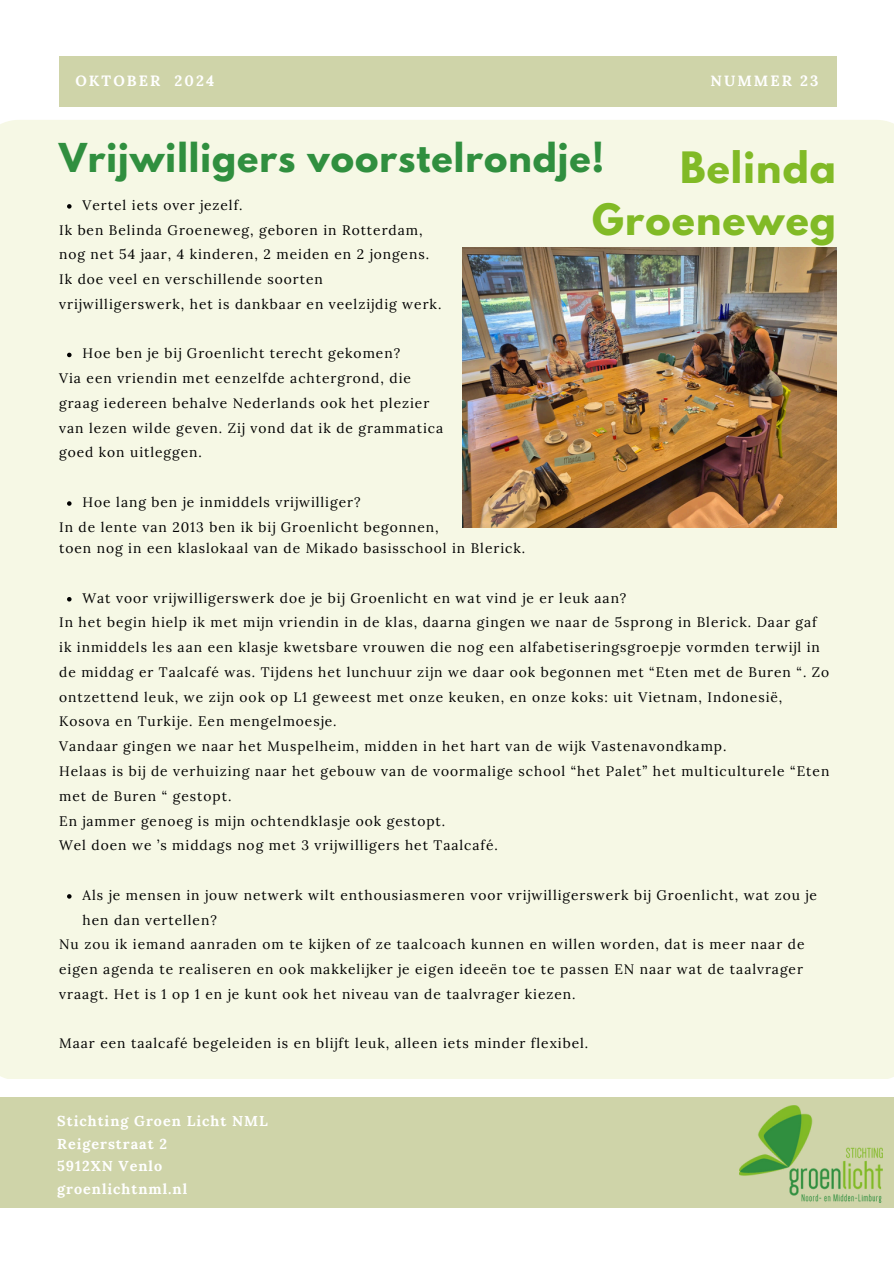
<style>
.page{position:relative;width:894px;height:1264px;background:#fff}
.page>*{position:absolute;margin:0;border:0;box-sizing:border-box;transform-origin:0 0}
.t1{font:700 38.25px/52.8px "League Spartan";letter-spacing:.03em;color:#81ba26;text-align:right}
.t2{font:700 35.25px "League Spartan";letter-spacing:.03em;color:#308f3f}
.t3{font:700 14.85px "Lora";letter-spacing:.14em;color:#fff}
.t4{font:700 14.4px/22.5px "Lora";letter-spacing:.07em;color:#fff}
.t5{font:13.8px/24.8px "Lora";letter-spacing:.07em;color:#000}
</style>
<div class="page">
<div style="left:59px;top:56px;width:776px;height:51px;background:#cfd4a9"></div>
<div style="left:0;top:120px;width:893px;height:958px;background:#f6f8e5"></div>
<div style="left:0;top:1097px;width:893px;height:110px;background:#cfd4a9"></div>
<img style="left:739px;top:1105px;width:143px;height:96px">
<img style="left:462px;top:247px;width:374px;height:280px">
<svg style="left:67px;top:204px;width:4px;height:5px"></svg>
<svg style="left:67px;top:353px;width:4px;height:4px"></svg>
<svg style="left:67px;top:501px;width:4px;height:5px"></svg>
<svg style="left:67px;top:597px;width:4px;height:4px"></svg>
<svg style="left:67px;top:894px;width:4px;height:4px"></svg>
<p class="t3" style="left:75px;top:71px;width:140px">OKTOBER 2024</p>
<p class="t3" style="left:710px;top:71px;width:110px">NUMMER 23</p>
<h1 class="t2" style="left:59px;top:141px;width:546px">Vrijwilligers voorstelrondje!</h1>
<h1 class="t1" style="left:592px;top:146px;width:245px">Belinda<br>Groeneweg</h1>
<p class="t5" style="left:83px;top:192px;width:161px">Vertel iets over jezelf.</p>
<p class="t5" style="left:59px;top:217px;width:371px">Ik ben Belinda Groeneweg, geboren in Rotterdam, nog net 54 jaar, 4 kinderen, 2 meiden en 2 jongens.</p>
<p class="t5" style="left:59px;top:266px;width:383px">Ik doe veel en verschillende soorten vrijwilligerswerk, het is dankbaar en veelzijdig werk.</p>
<p class="t5" style="left:83px;top:341px;width:319px">Hoe ben je bij Groenlicht terecht gekomen?</p>
<p class="t5" style="left:59px;top:365px;width:385px">Via een vriendin met eenzelfde achtergrond, die graag iedereen behalve Nederlands ook het plezier van lezen wilde geven. Zij vond dat ik de grammatica goed kon uitleggen.</p>
<p class="t5" style="left:83px;top:489px;width:279px">Hoe lang ben je inmiddels vrijwilliger?</p>
<p class="t5" style="left:59px;top:514px;width:381px">In de lente van 2013 ben ik bij Groenlicht begonnen,</p>
<p class="t5" style="left:59px;top:535px;width:467px">toen nog in een klaslokaal van de Mikado basisschool in Blerick.</p>
<p class="t5" style="left:83px;top:585px;width:545px">Wat voor vrijwilligerswerk doe je bij Groenlicht en wat vind je er leuk aan?</p>
<p class="t5" style="left:59px;top:610px;width:771px">In het begin hielp ik met mijn vriendin in de klas, daarna gingen we naar de 5sprong in Blerick. Daar gaf ik inmiddels les aan een klasje kwetsbare vrouwen die nog een alfabetiseringsgroepje vormden terwijl in de middag er Taalcafé was. Tijdens het lunchuur zijn we daar ook begonnen met “Eten met de Buren “. Zo ontzettend leuk, we zijn ook op L1 geweest met onze keuken, en onze koks: uit Vietnam, Indonesië, Kosova en Turkije. Een mengelmoesje.</p>
<p class="t5" style="left:59px;top:733px;width:668px">Vandaar gingen we naar het Muspelheim, midden in het hart van de wijk Vastenavondkamp.</p>
<p class="t5" style="left:59px;top:758px;width:771px">Helaas is bij de verhuizing naar het gebouw van de voormalige school “het Palet” het multiculturele “Eten met de Buren “ gestopt.</p>
<p class="t5" style="left:59px;top:808px;width:387px">En jammer genoeg is mijn ochtendklasje ook gestopt.</p>
<p class="t5" style="left:59px;top:832px;width:440px">Wel doen we ’s middags nog met 3 vrijwilligers het Taalcafé.</p>
<p class="t5" style="left:83px;top:882px;width:735px">Als je mensen in jouw netwerk wilt enthousiasmeren voor vrijwilligerswerk bij Groenlicht, wat zou je hen dan vertellen?</p>
<p class="t5" style="left:59px;top:931px;width:746px;text-align:justify">Nu zou ik iemand aanraden om te kijken of ze taalcoach kunnen en willen worden, dat is meer naar de eigen agenda te realiseren en ook makkelijker je eigen ideeën toe te passen EN naar wat de taalvrager vraagt. Het is 1 op 1 en je kunt ook het niveau van de taalvrager kiezen.</p>
<p class="t5" style="left:59px;top:1030px;width:530px">Maar een taalcafé begeleiden is en blijft leuk, alleen iets minder flexibel.</p>
<h2 class="t4" style="left:57px;top:1109px;width:212px">Stichting Groen Licht NML<br>Reigerstraat 2<br>5912XN Venlo groenlichtnml.nl</h2>
</div>
